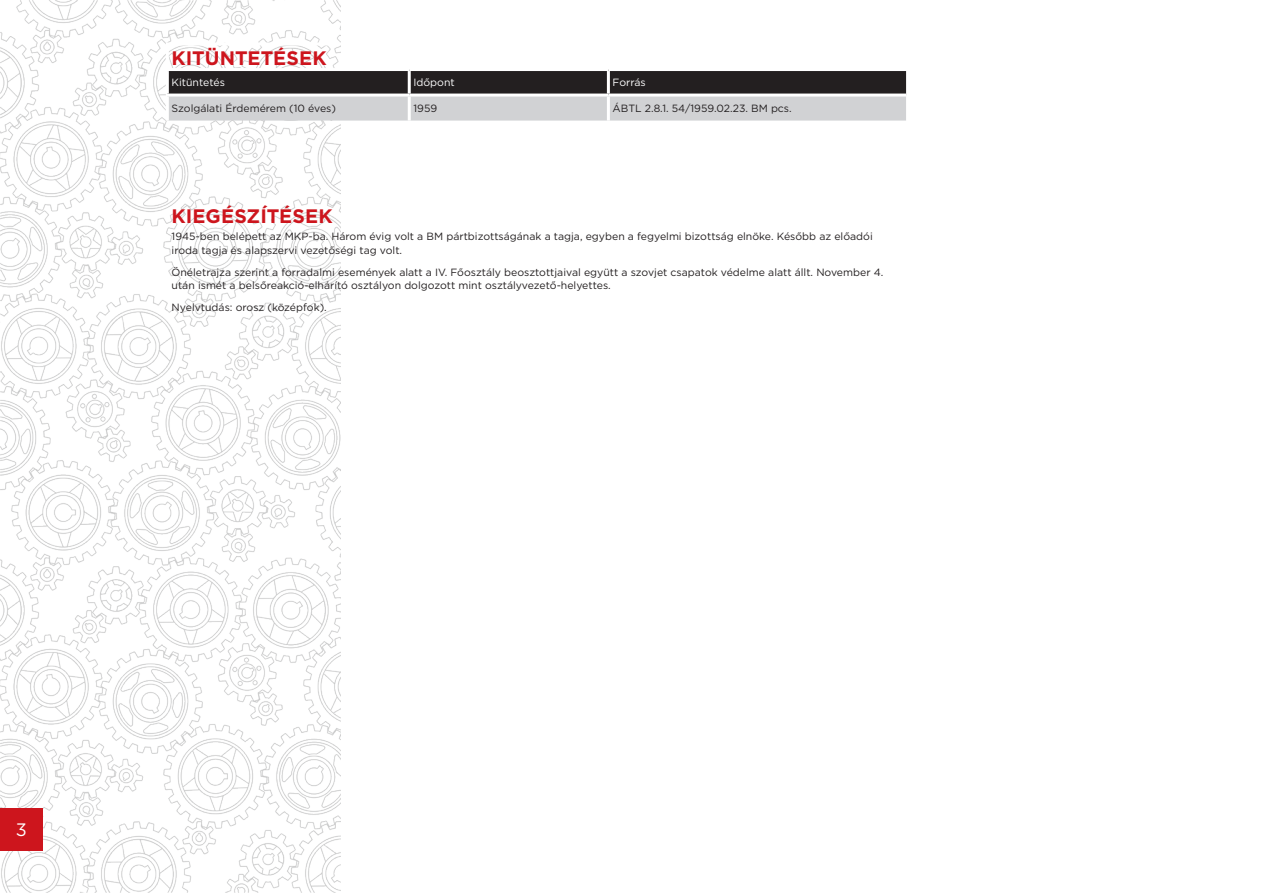
<style>
.page{position:relative;width:1263px;height:893px;background:#fff}
.page>*{position:absolute;margin:0;border:0;box-sizing:border-box;transform-origin:0 0}
.t1{font:700 19.5px "Gotham";letter-spacing:.005em;color:#cd151d}
.t2{font:18px "Gotham";color:#fff}
.t3{font:10.5px/13.5px "Gotham";color:#231f20}
.t4{font:10.5px "Gotham";color:#fff}
</style>
<div class="page">
<img style="left:0;top:0;width:340px;height:893px">
<div style="left:0;top:808px;width:43px;height:42px;background:#cd151d"></div>
<svg style="left:169px;top:71px;width:737px;height:50px;background:#7e7d7e"></svg>
<hr style="left:166px;top:43px;width:243px;height:3px;background:#fff">
<hr style="left:166px;top:46px;width:3px;height:22px;background:#fff">
<hr style="left:166px;top:97px;width:3px;height:24px;background:#fff">
<hr style="left:408px;top:97px;width:3px;height:24px;background:#fff">
<hr style="left:607px;top:97px;width:3px;height:24px;background:#fff">
<hr style="left:166px;top:68px;width:243px;height:3px;background:#fff">
<hr style="left:166px;top:71px;width:3px;height:23px;background:#fff">
<hr style="left:166px;top:94px;width:243px;height:3px;background:#fff">
<hr style="left:409px;top:94px;width:199px;height:3px;background:#fff">
<hr style="left:608px;top:94px;width:298px;height:3px;background:#fff">
<hr style="left:408px;top:71px;width:3px;height:23px;background:#fff">
<hr style="left:607px;top:71px;width:3px;height:23px;background:#fff">
<h1 class="t1" style="left:172px;top:45px;width:157px">KITÜNTETÉSEK</h1>
<p class="t4" style="left:172px;top:76px;width:55px">Kitüntetés</p>
<p class="t4" style="left:413px;top:76px;width:43px">Időpont</p>
<p class="t4" style="left:613px;top:76px;width:35px">Forrás</p>
<p class="t3" style="left:172px;top:101px;width:166px">Szolgálati Érdemérem (10 éves)</p>
<p class="t3" style="left:413px;top:101px;width:25px">1959</p>
<p class="t3" style="left:613px;top:101px;width:181px">ÁBTL 2.8.1. 54/1959.02.23. BM pcs.</p>
<h1 class="t1" style="left:172px;top:204px;width:163px">KIEGÉSZÍTÉSEK</h1>
<p class="t3" style="left:172px;top:230px;width:703px">1945-ben belépett az MKP-ba. Három évig volt a BM pártbizottságának a tagja, egyben a fegyelmi bizottság elnöke. Később az előadói iroda tagja és alapszervi vezetőségi tag volt.</p>
<p class="t3" style="left:172px;top:265px;width:713px">Önéletrajza szerint a forradalmi események alatt a IV. Főosztály beosztottjaival együtt a szovjet csapatok védelme alatt állt. November 4. után ismét a belsőreakció-elhárító osztályon dolgozott mint osztályvezető-helyettes.</p>
<p class="t3" style="left:172px;top:301px;width:157px">Nyelvtudás: orosz (középfok).</p>
<h2 class="t2" style="left:16px;top:818px;width:13px">3</h2>
</div>
